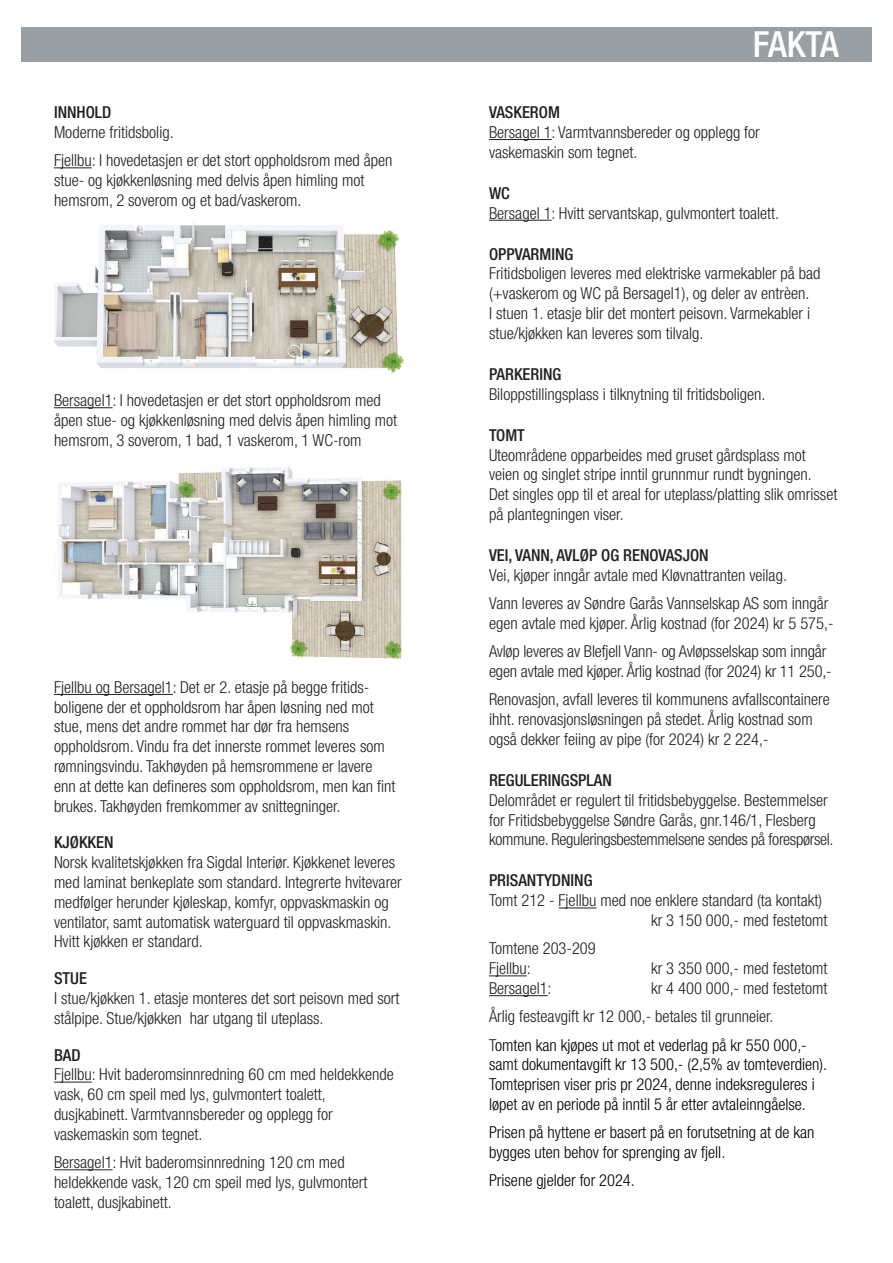
<style>
.page{position:relative;width:893px;height:1263px;background:#fff}
.page>*{position:absolute;margin:0;border:0;box-sizing:border-box;transform-origin:0 0}
.t1{font:500 condensed 36px "Helvetica Neue LT Std";letter-spacing:-.02em;color:#fff}
.t2{font:300 condensed 16.5px/19.8px "Helvetica Neue LT Std";color:#231f20}
.t3{font:300 condensed 16.5px/19.8px "Helvetica Neue LT Std";color:#000}
.t4{font:500 condensed 16.5px "Helvetica Neue LT Std";color:#231f20}
.s1{color:#000}
</style>
<div class="page">
<hr style="left:54px;top:167px;width:38px;height:1px;background:#231f20">
<hr style="left:54px;top:407px;width:59px;height:1px;background:#231f20">
<hr style="left:54px;top:694px;width:119px;height:1px;background:#231f20">
<hr style="left:54px;top:1082px;width:38px;height:1px;background:#231f20">
<hr style="left:54px;top:1169px;width:59px;height:1px;background:#231f20">
<img style="left:54px;top:222px;width:350px;height:151px">
<img style="left:58px;top:467px;width:344px;height:192px">
<hr style="left:489px;top:139px;width:63px;height:1px;background:#231f20">
<hr style="left:489px;top:220px;width:63px;height:1px;background:#231f20">
<hr style="left:559px;top:907px;width:37px;height:1px;background:#231f20">
<hr style="left:489px;top:975px;width:38px;height:1px;background:#231f20">
<hr style="left:489px;top:995px;width:59px;height:1px;background:#231f20">
<div style="left:21px;top:27px;width:851px;height:34px;background:#99a0a5"></div>
<p class="t4" style="left:54px;top:102px;width:59px">INNHOLD</p>
<p class="t2" style="left:54px;top:118px;width:340px;line-height:28.3px">Moderne fritidsbolig.<br>Fjellbu: I hovedetasjen er det stort oppholdsrom med åpen</p>
<p class="t2" style="left:54px;top:170px;width:312px">stue- og kjøkkenløsning med delvis åpen himling mot hemsrom, 2 soverom og et bad/vaskerom.</p>
<p class="t2" style="left:54px;top:390px;width:345px">Bersagel1: I hovedetasjen er det stort oppholdsrom med åpen stue- og kjøkkenløsning med delvis åpen himling mot hemsrom, 3 soverom, 1 bad, 1 vaskerom, 1 WC-rom</p>
<p class="t2" style="left:54px;top:677px;width:343px">Fjellbu og Bersagel1: Det er 2. etasje på begge fritids&shy;boligene der et oppholdsrom har åpen løsning ned mot stue, mens det andre rommet har dør fra hemsens oppholdsrom. Vindu fra det innerste rommet leveres som rømningsvindu. Takhøyden på hemsrommene er lavere enn at dette kan defineres som oppholdsrom, men kan fint brukes. Takhøyden fremkommer av snittegninger.</p>
<p class="t4" style="left:54px;top:833px;width:61px">KJØKKEN</p>
<p class="t2" style="left:54px;top:852px;width:349px">Norsk kvalitetskjøkken fra Sigdal Interiør. Kjøkkenet leveres med laminat benkeplate som standard. Integrerte hvitevarer medfølger herunder kjøleskap, komfyr, oppvaskmaskin og ventilator, samt automatisk waterguard til oppvaskmaskin.<br>Hvitt kjøkken er standard.</p>
<p class="t4" style="left:54px;top:968px;width:34px">STUE</p>
<p class="t2" style="left:54px;top:988px;width:347px">I stue/kjøkken 1. etasje monteres det sort peisovn med sort stålpipe. Stue/kjøkken har utgang til uteplass.</p>
<p class="t4" style="left:54px;top:1045px;width:28px">BAD</p>
<p class="t2" style="left:54px;top:1064px;width:341px">Fjellbu: Hvit baderomsinnredning 60 cm med heldekkende vask, 60 cm speil med lys, gulvmontert toalett, dusjkabinett. Varmtvannsbereder og opplegg for vaskemaskin som tegnet.</p>
<p class="t2" style="left:54px;top:1152px;width:315px">Bersagel1: Hvit baderomsinnredning 120 cm med heldekkende vask, 120 cm speil med lys, gulvmontert toalett, dusjkabinett.</p>
<h1 class="t1" style="left:753px;top:23px;width:88px">FAKTA</h1>
<p class="t4" style="left:489px;top:102px;width:72px">VASKEROM</p>
<p class="t2" style="left:489px;top:122px;width:272px">Bersagel 1: Varmtvannsbereder og opplegg for vaskemaskin som tegnet.</p>
<p class="t4" style="left:489px;top:183px;width:22px">WC</p>
<p class="t2" style="left:489px;top:203px;width:292px">Bersagel 1: Hvitt servantskap, gulvmontert toalett.</p>
<p class="t4" style="left:489px;top:244px;width:86px">OPPVARMING</p>
<p class="t2" style="left:489px;top:264px;width:333px">Fritidsboligen leveres med elektriske varmekabler på bad (+vaskerom og WC på Bersagel1), og deler av entrèen.<br>I stuen 1. etasje blir det montert peisovn. Varmekabler i stue/kjøkken kan leveres som tilvalg.</p>
<p class="t4" style="left:489px;top:364px;width:74px">PARKERING</p>
<p class="t2" style="left:489px;top:384px;width:278px">Biloppstillingsplass i tilknytning til fritidsboligen.</p>
<p class="t4" style="left:489px;top:425px;width:37px">TOMT</p>
<p class="t2" style="left:489px;top:445px;width:350px">Uteområdene opparbeides med gruset gårdsplass mot veien og singlet stripe inntil grunnmur rundt bygningen.<br>Det singles opp til et areal for uteplass/platting slik omrisset på plantegningen viser.</p>
<p class="t4" style="left:489px;top:545px;width:221px">VEI, VANN, AVLØP OG RENOVASJON</p>
<p class="t2" style="left:489px;top:561px;width:341px;line-height:28.3px">Vei, kjøper inngår avtale med Kløvnattranten veilag.<br>Vann leveres av Søndre Garås Vannselskap AS som inngår</p>
<p class="t2" style="left:489px;top:609px;width:346px;line-height:28.3px">egen avtale med kjøper. Årlig kostnad (for 2024) kr 5 575,-<br>Avløp leveres av Blefjell Vann- og Avløpsselskap som inngår</p>
<p class="t2" style="left:489px;top:657px;width:344px;line-height:28.3px">egen avtale med kjøper. Årlig kostnad (for 2024) kr 11 250,-<br>Renovasjon, avfall leveres til kommunens avfallscontainere</p>
<p class="t2" style="left:489px;top:709px;width:325px">ihht. renovasjonsløsningen på stedet. Årlig kostnad som også dekker feiing av pipe (for 2024) kr 2 224,-</p>
<p class="t4" style="left:489px;top:770px;width:124px">REGULERINGSPLAN</p>
<p class="t2" style="left:489px;top:790px;width:346px">Delområdet er regulert til fritidsbebyggelse. Bestemmelser for Fritidsbebyggelse Søndre Garås, gnr.146/1, Flesberg kommune. Reguleringsbestemmelsene sendes på forespørsel.</p>
<p class="t4" style="left:489px;top:871px;width:105px">PRISANTYDNING</p>
<p class="t2" style="left:651px;top:890px;width:178px;text-indent:-162px">Tomt 212 - Fjellbu med noe enklere standard (ta kontakt) kr 3 150 000,- med festetomt</p>
<p class="t2" style="left:489px;top:938px;width:108px">Tomtene 203-209<br>Fjellbu:</p>
<p class="t2" style="left:651px;top:958px;width:178px">kr 3 350 000,- med festetomt</p>
<p class="t2" style="left:489px;top:974px;width:340px;line-height:28.3px;text-indent:162px">kr 4 400 000,- med festetomt<br>Årlig festeavgift kr 12 000,- betales til grunneier.<br>T<span class="s1">omten kan kjøpes ut mot et vederlag på kr 550 000,-</span></p>
<p class="t3" style="left:489px;top:1054px;width:340px">samt dokumentavgift kr 13 500,- (2,5% av tomteverdien).<br>Tomteprisen viser pris pr 2024, denne indeksreguleres i løpet av en periode på inntil 5 år etter avtaleinngåelse.</p>
<p class="t3" style="left:489px;top:1122px;width:327px">Prisen på hyttene er basert på en forutsetning at de kan bygges uten behov for sprenging av fjell.</p>
<p class="t3" style="left:489px;top:1170px;width:147px">Prisene gjelder for 2024.</p>
<p class="t2" style="left:489px;top:978px;width:64px">Bersagel1:</p>
</div>
